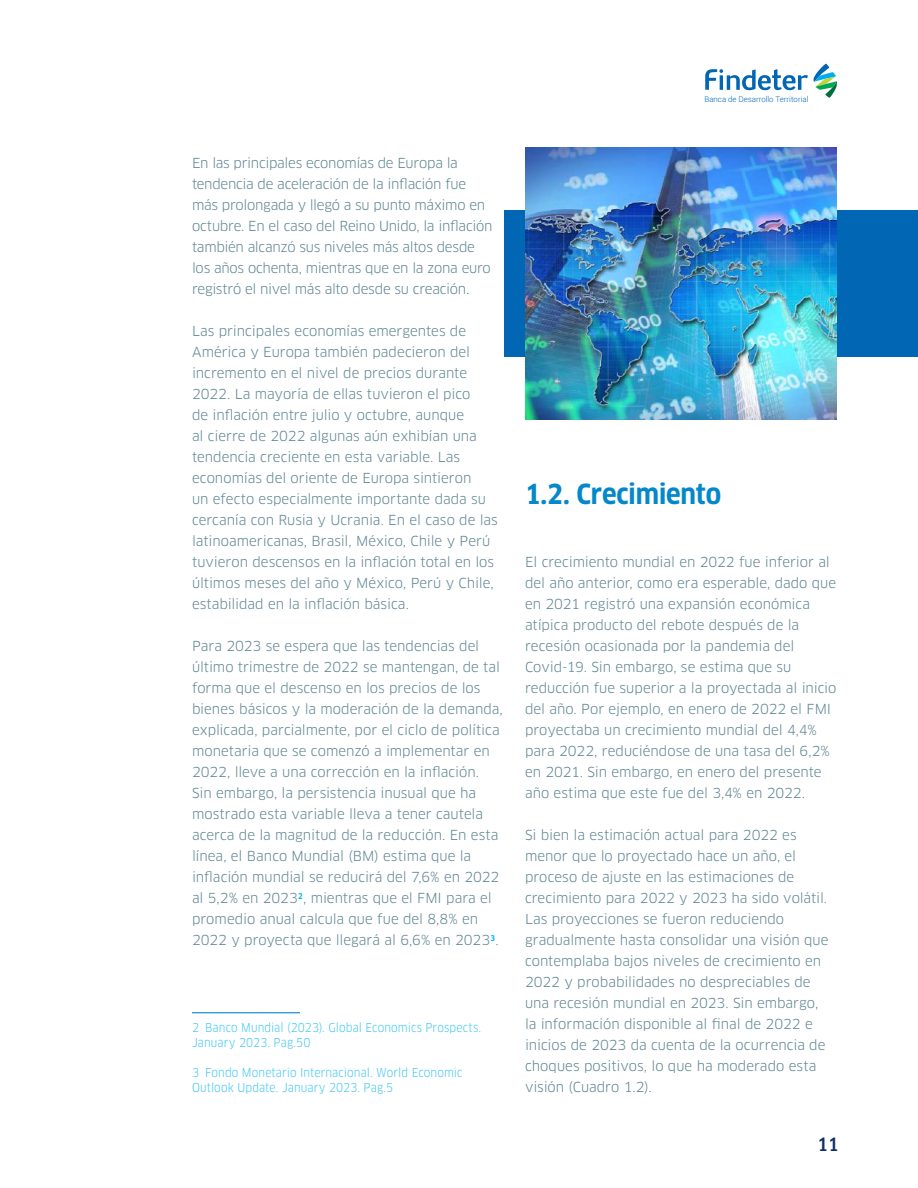
<style>
.page{position:relative;width:918px;height:1188px;background:#fff}
.page>*{position:absolute;margin:0;border:0;box-sizing:border-box;transform-origin:0 0}
.t1{font:700 27px "Clan Pro Narr";letter-spacing:-.01em;color:#0587cb}
.t2{font:500 18px "Clan Pro Narr";color:#112d6a}
.t3{font:13.5px/21px "Clan Pro";letter-spacing:-.005em;color:#5e8592}
.t4{font:12px/15px "Clan Pro Narr";letter-spacing:.005em;color:#40c7f4}
.t5{font:300 7.8px "Roboto";color:#0166b3}
</style>
<div class="page">
<div style="left:504px;top:210px;width:414px;height:147px;background:#0166b3"></div>
<img style="left:526px;top:148px;width:310px;height:271px">
<hr style="left:192px;top:1012px;width:108px;height:1px;background:#0587cb">
<svg style="left:814px;top:64px;width:23px;height:34px"></svg>
<svg style="left:705px;top:69px;width:103px;height:21px"></svg>
<p class="t3" style="left:192px;top:153px;width:302px">En las principales economías de Europa la tendencia de aceleración de la inflación fue más prolongada y llegó a su punto máximo en octubre. En el caso del Reino Unido, la inflación también alcanzó sus niveles más altos desde los años ochenta, mientras que en la zona euro registró el nivel más alto desde su creación.</p>
<p class="t3" style="left:192px;top:321px;width:307px">Las principales economías emergentes de América y Europa también padecieron del incremento en el nivel de precios durante 2022. La mayoría de ellas tuvieron el pico<br>de inflación entre julio y octubre, aunque<br>al cierre de 2022 algunas aún exhibían una tendencia creciente en esta variable. Las economías del oriente de Europa sintieron<br>un efecto especialmente importante dada su cercanía con Rusia y Ucrania. En el caso de las latinoamericanas, Brasil, México, Chile y Perú tuvieron descensos en la inflación total en los últimos meses del año y México, Perú y Chile, estabilidad en la inflación básica.</p>
<p class="t3" style="left:192px;top:636px;width:312px">Para 2023 se espera que las tendencias del último trimestre de 2022 se mantengan, de tal forma que el descenso en los precios de los bienes básicos y la moderación de la demanda, explicada, parcialmente, por el ciclo de política monetaria que se comenzó a implementar en 2022, lleve a una corrección en la inflación.<br>Sin embargo, la persistencia inusual que ha mostrado esta variable lleva a tener cautela acerca de la magnitud de la reducción. En esta línea, el Banco Mundial (BM) estima que la inflación mundial se reducirá del 7,6% en 2022 al 5,2% en 2023<sup>2</sup>, mientras que el FMI para el promedio anual calcula que fue del 8,8% en 2022 y proyecta que llegará al 6,6% en 2023<sup>3</sup>.</p>
<p class="t4" style="left:192px;top:1020px;width:291px">2 Banco Mundial (2023). Global Economics Prospects.<br>January 2023. Pag.50</p>
<p class="t4" style="left:192px;top:1065px;width:272px">3 Fondo Monetario Internacional. World Economic<br>Outlook Update. January 2023. Pag.5</p>
<p class="t5" style="left:705px;top:93px;width:105px">Banca de Desarrollo Territorial</p>
<h1 class="t1" style="left:525px;top:479px;width:198px">1.2. Crecimiento</h1>
<p class="t3" style="left:525px;top:552px;width:313px">El crecimiento mundial en 2022 fue inferior al del año anterior, como era esperable, dado que en 2021 registró una expansión económica atípica producto del rebote después de la recesión ocasionada por la pandemia del Covid-19. Sin embargo, se estima que su reducción fue superior a la proyectada al inicio del año. Por ejemplo, en enero de 2022 el FMI proyectaba un crecimiento mundial del 4,4% para 2022, reduciéndose de una tasa del 6,2% en 2021. Sin embargo, en enero del presente año estima que este fue del 3,4% en 2022.</p>
<p class="t3" style="left:525px;top:825px;width:305px">Si bien la estimación actual para 2022 es menor que lo proyectado hace un año, el proceso de ajuste en las estimaciones de crecimiento para 2022 y 2023 ha sido volátil.<br>Las proyecciones se fueron reduciendo gradualmente hasta consolidar una visión que contemplaba bajos niveles de crecimiento en 2022 y probabilidades no despreciables de una recesión mundial en 2023. Sin embargo, la información disponible al final de 2022 e inicios de 2023 da cuenta de la ocurrencia de choques positivos, lo que ha moderado esta visión (Cuadro 1.2).</p>
<h2 class="t2" style="left:817px;top:1134px;width:23px">11</h2>
</div>
